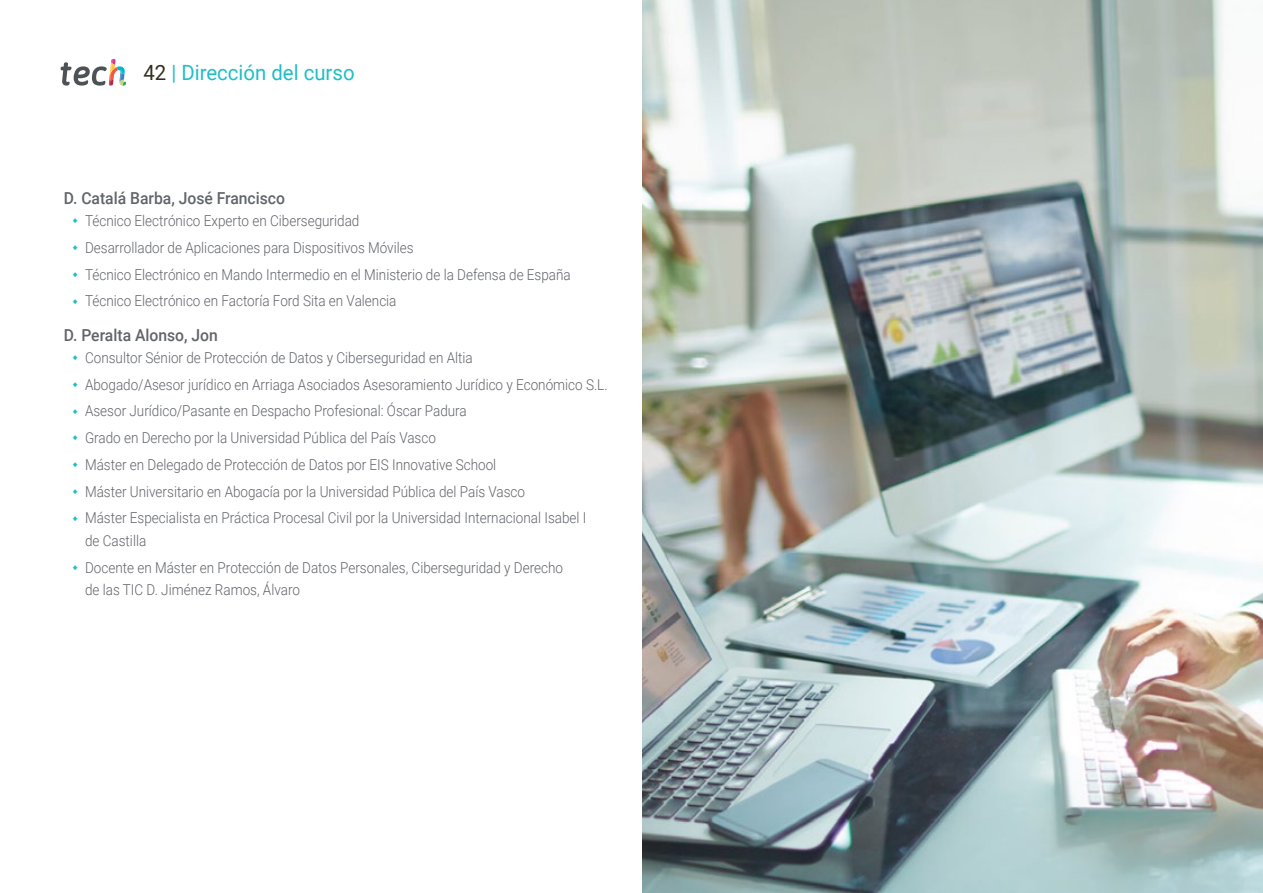
<style>
.page{position:relative;width:1263px;height:893px;background:#fff}
.page>*{position:absolute;margin:0;border:0;box-sizing:border-box;transform-origin:0 0}
.t1{font:21px "Roboto";color:#20bec6}
.t2{font:500 16.5px "Roboto";color:#61646a;scale:.95 1}
.t3{font:300 15px/26.7px "Roboto";color:#61646a;scale:.9 1}
.s1{color:#312e20}
</style>
<div class="page">
<img style="left:642px;top:0;width:621px;height:893px">
<svg style="left:61px;top:59px;width:65px;height:27px"></svg>
<h1 class="t1" style="left:144px;top:57px;width:213px"><span class="s1">42</span> | Dirección del curso</h1>
<p class="t2" style="left:64px;top:186px;width:234px">D. Catalá Barba, José Francisco</p>
<p class="t3" style="left:85px;top:207px;width:541px">Técnico Electrónico Experto en Ciberseguridad<br>Desarrollador de Aplicaciones para Dispositivos Móviles<br>Técnico Electrónico en Mando Intermedio en el Ministerio de la Defensa de España Técnico Electrónico en Factoría Ford Sita en Valencia</p>
<p class="t2" style="left:64px;top:323px;width:164px">D. Peralta Alonso, Jon</p>
<p class="t3" style="left:85px;top:344px;width:582px">Consultor Sénior de Protección de Datos y Ciberseguridad en Altia<br>Abogado/Asesor jurídico en Arriaga Asociados Asesoramiento Jurídico y Económico S.L.<br>Asesor Jurídico/Pasante en Despacho Profesional: Óscar Padura<br>Grado en Derecho por la Universidad Pública del País Vasco<br>Máster en Delegado de Protección de Datos por EIS Innovative School<br>Máster Universitario en Abogacía por la Universidad Pública del País Vasco<br>Máster Especialista en Práctica Procesal Civil por la Universidad Internacional Isabel I</p>
<p class="t3" style="left:85px;top:527px;width:533px">de Castilla<br>Docente en Máster en Protección de Datos Personales, Ciberseguridad y Derecho</p>
<p class="t3" style="left:85px;top:576px;width:240px">de las TIC D. Jiménez Ramos, Álvaro</p>
</div>
